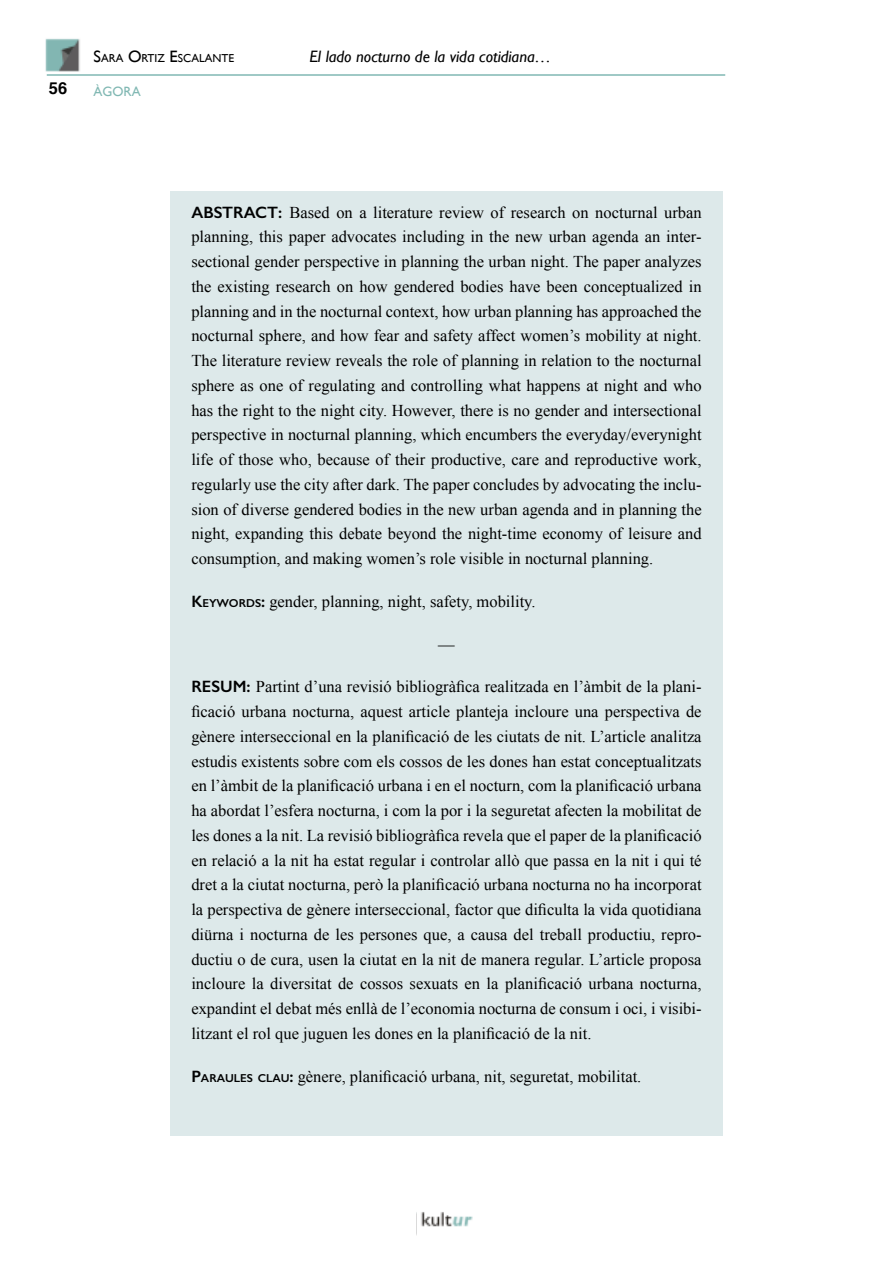
<style>
.page{position:relative;width:893px;height:1263px;background:#fff}
.page>*{position:absolute;margin:0;border:0;box-sizing:border-box;transform-origin:0 0}
.t1{font:16.5px/24.8px "Times New Roman";color:#000;text-align:justify}
.t2{font:italic 16.5px "Gill Sans";color:#000}
.t3{font:700 16.5px "Helvetica";color:#000}
.t4{font:13.5px "Gill Sans";color:#81b8b3}
.t5{font:11.55px "Gill Sans";color:#000}
.s1{font-size:16.5px}
.s2{font-family:"Gill Sans";font-weight:600;color:#010202}
.s3{font-family:"Gill Sans";font-weight:600;font-size:11.55px;color:#010202}
</style>
<div class="page">
<img style="left:45px;top:38px;width:35px;height:34px">
<img style="left:421px;top:1212px;width:52px;height:15px">
<hr style="left:47px;top:74px;width:678px;height:2px;background:#81b8b3">
<div style="left:170px;top:191px;width:553px;height:944px;background:#dde9ea"></div>
<p class="t3" style="left:49px;top:75px;width:20px">56</p>
<p class="t5" style="left:94px;top:52px;width:141px"><span class="s1">S</span>ARA <span class="s1">O</span>RTIZ <span class="s1">E</span>SCALANTE</p>
<p class="t2" style="left:310px;top:47px;width:243px">El lado nocturno de la vida cotidiana…</p>
<p class="t4" style="left:94px;top:83px;width:49px">ÀGORA</p>
<p class="t1" style="left:191px;top:199px;width:512px"><span class="s2">ABSTRACT:</span> Based on a literature review of research on nocturnal urban planning, this paper advocates including in the new urban agenda an inter&shy;sectional gender perspective in planning the urban night. The paper analyzes the existing research on how gendered bodies have been conceptualized in planning and in the nocturnal context, how urban planning has approached the nocturnal sphere, and how fear and safety affect women’s mobility at night.<br>The literature review reveals the role of planning in relation to the nocturnal sphere as one of regulating and controlling what happens at night and who has the right to the night city. However, there is no gender and intersectional perspective in nocturnal planning, which encumbers the everyday/everynight life of those who, because of their productive, care and reproductive work, regularly use the city after dark. The paper concludes by advocating the inclu&shy;sion of diverse gendered bodies in the new urban agenda and in planning the night, expanding this debate beyond the night-time economy of leisure and consumption, and making women’s role visible in nocturnal planning.</p>
<p class="t1" style="left:191px;top:589px;width:346px"><span class="s2">K</span><span class="s3">EYWORDS</span><span class="s2">:</span> gender, planning, night, safety, mobility.</p>
<p class="t1" style="left:438px;top:631px;width:18px">—</p>
<p class="t1" style="left:191px;top:674px;width:512px"><span class="s2">RESUM:</span> Partint d’una revisió bibliogràfica realitzada en l’àmbit de la plani&shy;ficació urbana nocturna, aquest article planteja incloure una perspectiva de gènere interseccional en la planificació de les ciutats de nit. L’article analitza estudis existents sobre com els cossos de les dones han estat conceptualitzats en l’àmbit de la planificació urbana i en el nocturn, com la planificació urbana ha abordat l’esfera nocturna, i com la por i la seguretat afecten la mobilitat de les dones a la nit. La revisió bibliogràfica revela que el paper de la planificació en relació a la nit ha estat regular i controlar allò que passa en la nit i qui té dret a la ciutat nocturna, però la planificació urbana nocturna no ha incorporat la perspectiva de gènere interseccional, factor que dificulta la vida quotidiana diürna i nocturna de les persones que, a causa del treball productiu, repro&shy;ductiu o de cura, usen la ciutat en la nit de manera regular. L’article proposa incloure la diversitat de cossos sexuats en la planificació urbana nocturna, expandint el debat més enllà de l’economia nocturna de consum i oci, i visibi&shy;litzant el rol que juguen les dones en la planificació de la nit.</p>
<p class="t1" style="left:191px;top:1063px;width:452px"><span class="s2">P</span><span class="s3">ARAULES CLAU</span><span class="s2">:</span> gènere, planificació urbana, nit, seguretat, mobilitat.</p>
</div>
